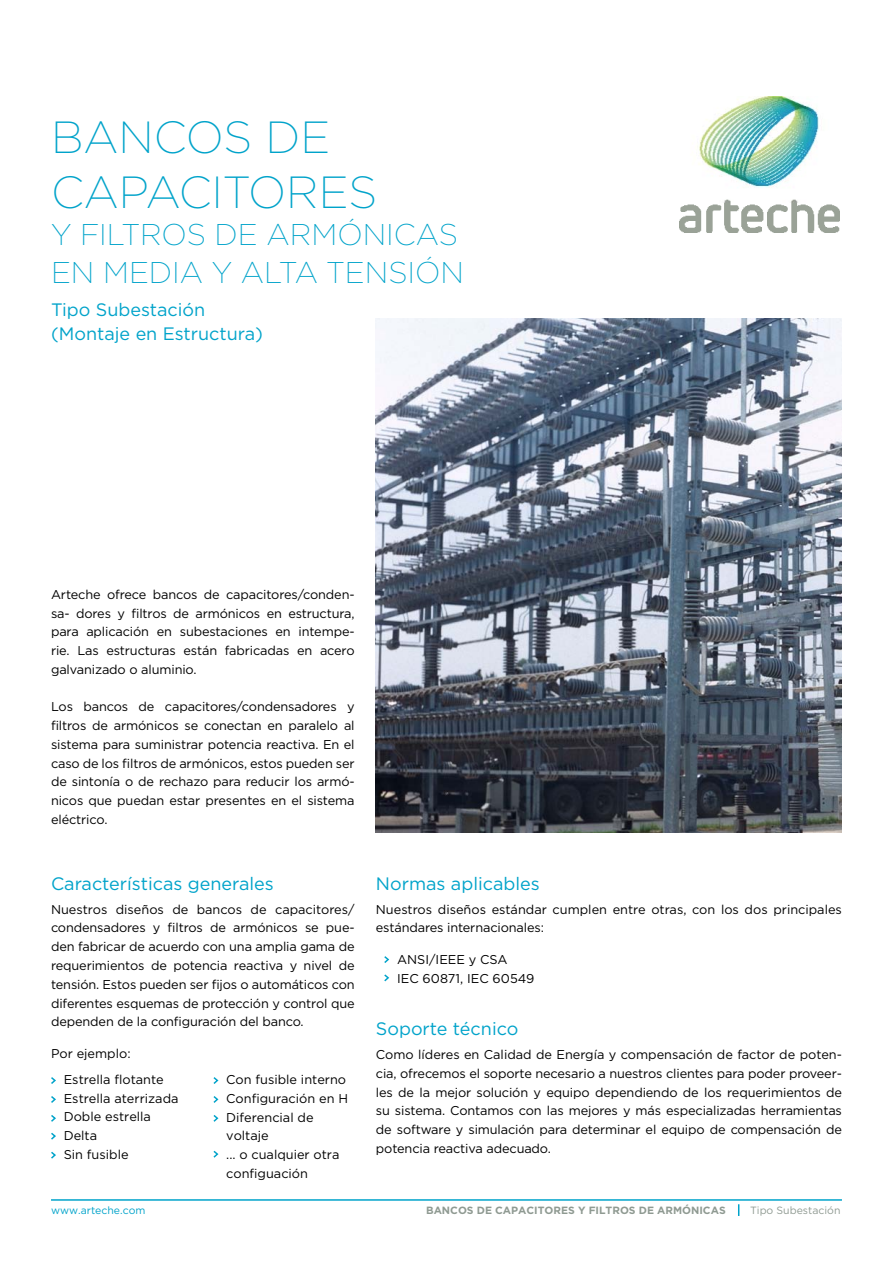
<style>
.page{position:relative;width:893px;height:1263px;background:#fff}
.page>*{position:absolute;margin:0;border:0;box-sizing:border-box;transform-origin:0 0}
.t1{font:200 45px/54px "Gotham";color:#00a3ca}
.t2{font:200 30px/37.5px "Gotham";color:#00a3ca}
.t3{font:18px/24px "Gotham";color:#00a3ca}
.t4{font:12.75px/18.8px "Gotham";letter-spacing:-.01em;color:#000;text-align:justify}
.t5{font:700 10.5px "Gotham";color:#8f9a92}
.t6{font:10.5px "Gotham";color:#00a3ca}
.t7{font:10.5px "Gotham";color:#8f9a92}
</style>
<div class="page">
<img style="left:679px;top:96px;width:160px;height:136px">
<img style="left:376px;top:319px;width:466px;height:513px">
<svg style="left:384px;top:956px;width:6px;height:7px"></svg>
<svg style="left:384px;top:974px;width:6px;height:8px"></svg>
<svg style="left:51px;top:1077px;width:5px;height:7px"></svg>
<svg style="left:51px;top:1096px;width:5px;height:7px"></svg>
<svg style="left:51px;top:1115px;width:5px;height:7px"></svg>
<svg style="left:51px;top:1132px;width:5px;height:8px"></svg>
<svg style="left:51px;top:1151px;width:5px;height:8px"></svg>
<svg style="left:213px;top:1077px;width:6px;height:7px"></svg>
<svg style="left:213px;top:1096px;width:6px;height:7px"></svg>
<svg style="left:213px;top:1115px;width:6px;height:7px"></svg>
<svg style="left:213px;top:1150px;width:6px;height:8px"></svg>
<hr style="left:51px;top:1199px;width:791px;height:2px;background:#00a3ca">
<svg style="left:738px;top:1204px;width:1px;height:12px"></svg>
<h1 class="t1" style="left:51px;top:109px;width:328px">BANCOS DE<br>CAPACITORES</h1>
<h2 class="t2" style="left:51px;top:215px;width:415px">Y FILTROS DE ARMÓNICAS<br>EN MEDIA Y ALTA TENSIÓN</h2>
<h3 class="t3" style="left:51px;top:297px;width:213px">Tipo Subestación (Montaje en Estructura)</h3>
<p class="t4" style="left:51px;top:585px;width:305px">Arteche ofrece bancos de capacitores/conden&shy;sa- dores y filtros de armónicos en estructura, para aplicación en subestaciones en intempe&shy;rie. Las estructuras están fabricadas en acero galvanizado o aluminio.</p>
<p class="t4" style="left:51px;top:697px;width:305px">Los bancos de capacitores/condensadores y filtros de armónicos se conectan en paralelo al sistema para suministrar potencia reactiva. En el caso de los filtros de armónicos, estos pueden ser de sintonía o de rechazo para reducir los armó&shy;nicos que puedan estar presentes en el sistema eléctrico.</p>
<h3 class="t3" style="left:51px;top:871px;width:224px">Características generales</h3>
<p class="t4" style="left:51px;top:899px;width:305px">Nuestros diseños de bancos de capacitores/ condensadores y filtros de armónicos se pue&shy;den fabricar de acuerdo con una amplia gama de requerimientos de potencia reactiva y nivel de tensión. Estos pueden ser fijos o automáticos con diferentes esquemas de protección y control que dependen de la configuración del banco.</p>
<p class="t4" style="left:51px;top:1043px;width:81px">Por ejemplo:</p>
<p class="t4" style="left:64px;top:1070px;width:116px;text-align:left">Estrella flotante<br>Estrella aterrizada<br>Doble estrella<br>Delta<br>Sin fusible</p>
<p class="t4" style="left:226px;top:1070px;width:123px;text-align:left">Con fusible interno<br>Configuración en H<br>Diferencial de voltaje<br>... o cualquier otra configuación</p>
<p class="t6" style="left:51px;top:1204px;width:96px">www.arteche.com</p>
<h3 class="t3" style="left:376px;top:871px;width:165px">Normas aplicables</h3>
<p class="t4" style="left:376px;top:899px;width:467px">Nuestros diseños estándar cumplen entre otras, con los dos principales estándares internacionales:</p>
<p class="t4" style="left:397px;top:950px;width:139px">ANSI/IEEE y CSA<br>IEC 60871, IEC 60549</p>
<h3 class="t3" style="left:376px;top:1016px;width:144px">Soporte técnico</h3>
<p class="t4" style="left:376px;top:1045px;width:468px">Como líderes en Calidad de Energía y compensación de factor de poten&shy;cia, ofrecemos el soporte necesario a nuestros clientes para poder proveer&shy;les de la mejor solución y equipo dependiendo de los requerimientos de su sistema. Contamos con las mejores y más especializadas herramientas de software y simulación para determinar el equipo de compensación de potencia reactiva adecuado.</p>
<p class="t5" style="left:426px;top:1203px;width:301px">BANCOS DE CAPACITORES Y FILTROS DE ARMÓNICAS</p>
<p class="t7" style="left:750px;top:1203px;width:92px">Tipo Subestación</p>
</div>
